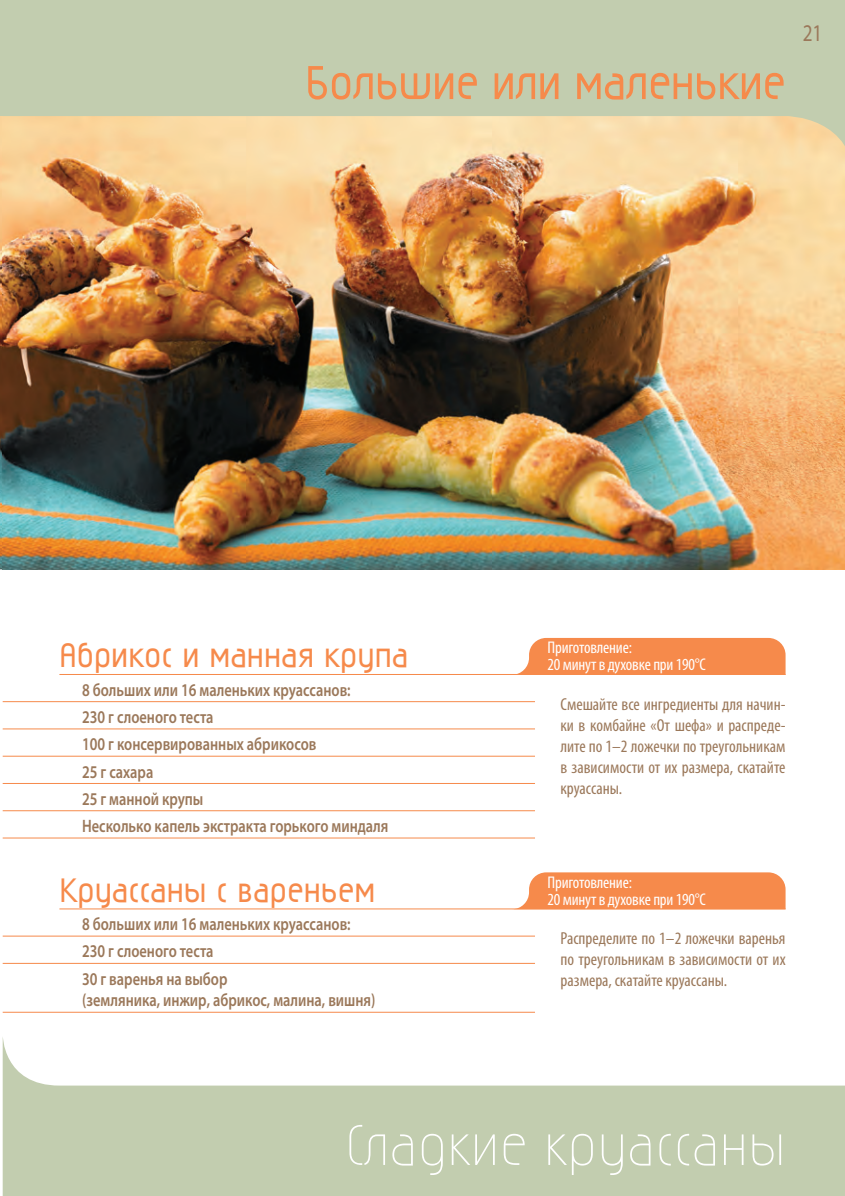
<style>
.page{position:relative;width:845px;height:1196px;background:#fff}
.page>*{position:absolute;margin:0;border:0;box-sizing:border-box;transform-origin:0 0}
.t1{font:68px "Magic";color:#fff}
.t2{font:700 56px "Magic";letter-spacing:-.01em;color:#f68a4b}
.t3{font:700 40px "Magic";color:#f68a4b}
.t4{font:24px "Myriad Pro";color:#9b785a;scale:.8 1}
.t5{font:600 18px/27.2px "Myriad Pro";color:#9b785a;scale:.8 1}
.t6{font:condensed 17.4px/20.8px "Myriad Pro";color:#9b785a;text-align:justify}
.t7{font:condensed 17px/17px "Myriad Pro";letter-spacing:-.01em;color:#fff}
</style>
<div class="page">
<img style="left:0;top:116px;width:3px;height:454px">
<img style="left:3px;top:195px;width:841px;height:375px">
<hr style="left:0;top:0;width:3px;height:116px;background:#c2cdaf">
<svg style="left:3px;top:0;width:841px;height:195px;background:#d6cea8"></svg>
<svg style="left:3px;top:1039px;width:841px;height:157px;fill:#c2cdaf"></svg>
<div style="left:517px;top:638px;width:268px;height:36px;background:#f68a4b"></div>
<hr style="left:59px;top:674px;width:726px;height:1px;background:#f68a4b">
<svg style="left:512px;top:872px;width:273px;height:37px;background:#f69359"></svg>
<hr style="left:59px;top:909px;width:726px;height:1px;background:#f68a4b">
<hr style="left:3px;top:701px;width:532px;height:1px;background:#f68a4b">
<hr style="left:3px;top:729px;width:532px;height:1px;background:#f68a4b">
<hr style="left:3px;top:756px;width:532px;height:1px;background:#f68a4b">
<hr style="left:3px;top:783px;width:532px;height:1px;background:#f68a4b">
<hr style="left:3px;top:810px;width:532px;height:1px;background:#f68a4b">
<hr style="left:3px;top:838px;width:532px;height:1px;background:#f68a4b">
<hr style="left:3px;top:936px;width:532px;height:1px;background:#f68a4b">
<hr style="left:3px;top:963px;width:532px;height:1px;background:#f68a4b">
<hr style="left:3px;top:1012px;width:532px;height:1px;background:#f68a4b">
<h2 class="t2" style="left:305px;top:63px;width:481px">Большие или маленькие</h2>
<h3 class="t4" style="left:802px;top:23px;width:26px">21</h3>
<h3 class="t3" style="left:59px;top:641px;width:350px">Абрикос и манная крупа</h3>
<p class="t5" style="left:82px;top:677px;width:384px">8 больших или 16 маленьких круассанов:<br>230 г слоеного теста<br>100 г консервированных абрикосов<br>25 г сахара<br>25 г манной крупы<br>Несколько капель экстракта горького миндаля</p>
<h3 class="t3" style="left:59px;top:876px;width:317px">Круассаны с вареньем</h3>
<p class="t5" style="left:82px;top:912px;width:337px">8 больших или 16 маленьких круассанов:<br>230 г слоеного теста<br>30 г варенья на выбор</p>
<p class="t5" style="left:82px;top:988px;width:368px">(земляника, инжир, абрикос, малина, вишня)</p>
<p class="t7" style="left:547px;top:641px;width:160px">Приготовление:<br>20 минут в духовке при 190°C</p>
<p class="t6" style="left:560px;top:695px;width:226px">Смешайте все ингредиенты для начин&shy;ки в комбайне «От шефа» и распреде&shy;лите по 1–2 ложечки по треугольникам в зависимости от их размера, скатайте круассаны.</p>
<p class="t7" style="left:547px;top:875px;width:160px">Приготовление:<br>20 минут в духовке при 190°C</p>
<p class="t6" style="left:560px;top:930px;width:226px">Распределите по 1–2 ложечки варенья по треугольникам в зависимости от их размера, скатайте круассаны.</p>
<h1 class="t1" style="left:345px;top:1121px;width:442px">Сладкие круассаны</h1>
</div>
